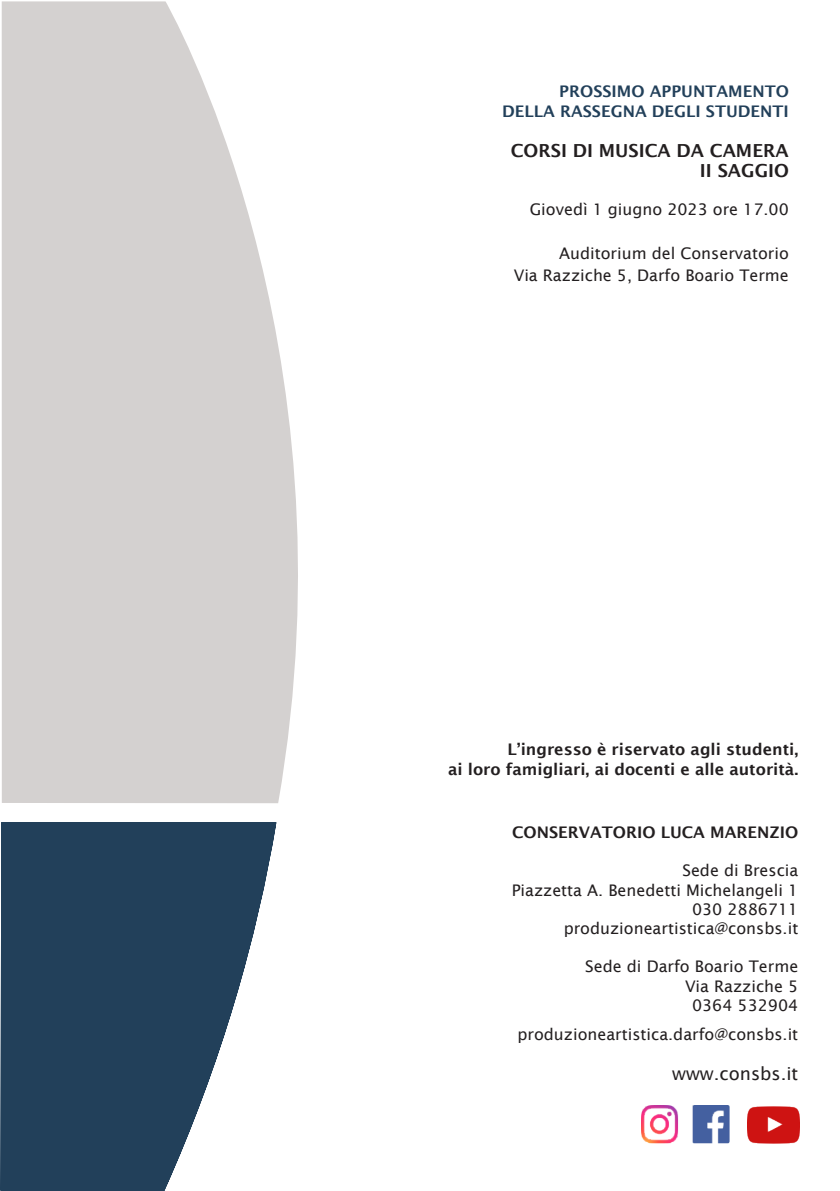
<style>
.page{position:relative;width:840px;height:1191px;background:#fff}
.page>*{position:absolute;margin:0;border:0;box-sizing:border-box;transform-origin:0 0}
.t1{font:600 18px "Lucida Sans";color:#231f20}
.t2{font:18px "Lucida Sans";color:#231f20}
.t3{font:16px "Lucida Sans";color:#231f20}
.t4{font:600 16px "Lucida Sans";color:#231f20}
.t5{font:600 16px "Lucida Sans";color:#22405a}
</style>
<div class="page">
<svg style="left:0;top:822px;width:276px;height:368px;fill:#22405a"></svg>
<svg style="left:2px;top:1px;width:296px;height:802px;background:#d8d6d5"></svg>
<img style="left:641px;top:1105px;width:88px;height:38px">
<img style="left:747px;top:1106px;width:52px;height:37px">
<p class="t5" style="left:559px;top:83px;width:231px">PROSSIMO APPUNTAMENTO</p>
<p class="t5" style="left:502px;top:102px;width:288px">DELLA RASSEGNA DEGLI STUDENTI</p>
<p class="t1" style="left:510px;top:140px;width:279px">CORSI DI MUSICA DA CAMERA</p>
<p class="t1" style="left:699px;top:160px;width:90px">II SAGGIO</p>
<p class="t3" style="left:529px;top:200px;width:260px">Giovedì 1 giugno 2023 ore 17.00</p>
<p class="t3" style="left:558px;top:244px;width:231px">Auditorium del Conservatorio</p>
<p class="t3" style="left:513px;top:266px;width:276px">Via Razziche 5, Darfo Boario Terme</p>
<p class="t4" style="left:507px;top:740px;width:292px">L’ingresso è riservato agli studenti,</p>
<p class="t4" style="left:448px;top:759px;width:351px">ai loro famigliari, ai docenti e alle autorità.</p>
<p class="t4" style="left:512px;top:823px;width:287px">CONSERVATORIO LUCA MARENZIO</p>
<p class="t3" style="left:682px;top:861px;width:117px">Sede di Brescia</p>
<p class="t3" style="left:511px;top:880px;width:288px">Piazzetta A. Benedetti Michelangeli 1</p>
<p class="t3" style="left:691px;top:900px;width:108px">030 2886711</p>
<p class="t3" style="left:563px;top:919px;width:236px">produzioneartistica@consbs.it</p>
<p class="t3" style="left:585px;top:957px;width:214px">Sede di Darfo Boario Terme</p>
<p class="t3" style="left:684px;top:976px;width:115px">Via Razziche 5</p>
<p class="t3" style="left:691px;top:996px;width:108px">0364 532904</p>
<p class="t3" style="left:517px;top:1024px;width:282px">produzioneartistica.darfo@consbs.it</p>
<p class="t2" style="left:671px;top:1063px;width:128px">www.consbs.it</p>
</div>
